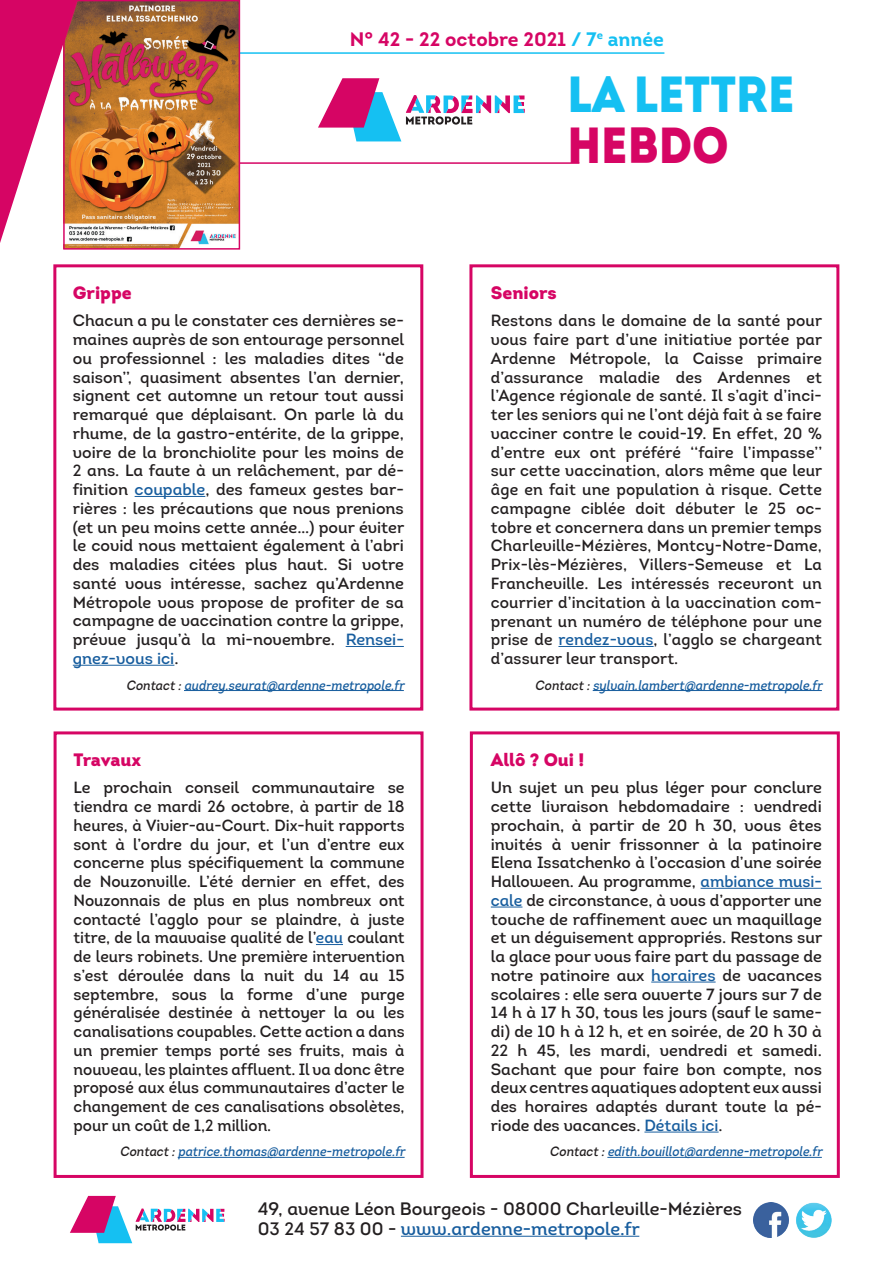
<style>
.page{position:relative;width:893px;height:1263px;background:#fff}
.page>*{position:absolute;margin:0;border:0;box-sizing:border-box;transform-origin:0 0}
.t1{font:900 50.7px "Intro";color:#15c0f2;scale:.91 1}
.t2{font:900 50.7px "Intro";color:#d60564;scale:.91 1}
.t3{font:700 19.5px "Intro";color:#d60564}
.t4{font:18px/19.5px "Intro Regular Alt";color:#231f20}
.t5{font:900 18px "Intro";color:#d60564}
.t6{font:16.2px/18.8px "Intro Regular Alt";color:#231f20;text-align:justify}
.t7{font:italic 13.5px "Intro Regular Alt";color:#175d9e;scale:.9 1}
.s1{color:#15c0f2}
.s2{color:#175d9e}
.s3{color:#231f20}
</style>
<div class="page">
<hr style="left:200px;top:162px;width:379px;height:2px;background:#d60564">
<hr style="left:192px;top:52px;width:472px;height:2px;background:#15c0f2">
<svg style="left:318px;top:78px;width:207px;height:63px"></svg>
<div style="left:469px;top:264px;width:370px;height:446px;border:3px solid #d60564"></div>
<div style="left:53px;top:264px;width:370px;height:446px;border:3px solid #d60564"></div>
<div style="left:470px;top:731px;width:370px;height:447px;border:3px solid #d60564"></div>
<div style="left:54px;top:731px;width:369px;height:447px;border:3px solid #d60564"></div>
<svg style="left:316px;top:944px;width:27px;height:1px"></svg>
<hr style="left:178px;top:1157px;width:227px;height:1px;background:#175d9e">
<hr style="left:135px;top:496px;width:70px;height:1px;background:#175d9e">
<hr style="left:346px;top:646px;width:58px;height:1px;background:#175d9e">
<hr style="left:73px;top:665px;width:101px;height:1px;background:#175d9e">
<hr style="left:184px;top:690px;width:220px;height:1px;background:#175d9e">
<hr style="left:558px;top:646px;width:96px;height:1px;background:#175d9e">
<hr style="left:593px;top:690px;width:229px;height:1px;background:#175d9e">
<hr style="left:701px;top:888px;width:121px;height:1px;background:#175d9e">
<hr style="left:491px;top:907px;width:31px;height:1px;background:#175d9e">
<hr style="left:651px;top:982px;width:65px;height:1px;background:#175d9e">
<hr style="left:644px;top:1132px;width:75px;height:1px;background:#175d9e">
<hr style="left:607px;top:1157px;width:215px;height:1px;background:#175d9e">
<hr style="left:401px;top:1236px;width:238px;height:1px;background:#175d9e">
<img style="left:754px;top:1202px;width:34px;height:35px">
<img style="left:796px;top:1202px;width:36px;height:36px">
<svg style="left:70px;top:1196px;width:155px;height:47px"></svg>
<img style="left:66px;top:3px;width:171px;height:244px">
<div style="left:63px;top:0;width:177px;height:250px;border:2px solid #d60564"></div>
<svg style="left:0;top:0;width:77px;height:243px"></svg>
<p class="t3" style="left:350px;top:26px;width:315px">N° 42 - 22 octobre 2021 <span class="s1">/ 7</span><sup>e</sup> <span class="s1">année</span></p>
<p class="t5" style="left:73px;top:281px;width:60px">Grippe</p>
<p class="t6" style="left:73px;top:311px;width:333px">Chacun a pu le constater ces dernières se&shy;maines auprès de son entourage personnel ou professionnel : les maladies dites ‘‘de saison’’, quasiment absentes l’an dernier, signent cet automne un retour tout aussi remarqué que déplaisant. On parle là du rhume, de la gastro-entérite, de la grippe, voire de la bronchiolite pour les moins de 2 ans. La faute à un relâchement, par dé&shy;finition <span class="s2">coupable</span>, des fameux gestes bar&shy;rières : les précautions que nous prenions (et un peu moins cette année…) pour éviter le covid nous mettaient également à l’abri des maladies citées plus haut. Si votre santé vous intéresse, sachez qu’Ardenne Métropole vous propose de profiter de sa campagne de vaccination contre la grippe, prévue jusqu’à la mi-novembre. <span class="s2">Rensei&shy;gnez-vous ici</span>.</p>
<p class="t7" style="left:126px;top:676px;width:314px"><span class="s3">Contact:</span>audrey.seurat@ardenne-metropole.fr</p>
<p class="t5" style="left:74px;top:747px;width:69px">Travaux</p>
<p class="t6" style="left:74px;top:778px;width:333px">Le prochain conseil communautaire se tiendra ce mardi 26 octobre, à partir de 18 heures, à Vivier-au-Court. Dix-huit rapports sont à l’ordre du jour, et l’un d’entre eux concerne plus spécifiquement la commune de Nouzonville. L’été dernier en effet, des Nouzonnais de plus en plus nombreux ont contacté l’agglo pour se plaindre, à juste titre, de la mauvaise qualité de l’<span class="s2">eau</span> coulant de leurs robinets. Une première intervention s’est déroulée dans la nuit du 14 au 15 septembre, sous la forme d’une purge généralisée destinée à nettoyer la ou les canalisations coupables. Cette action a dans un premier temps porté ses fruits, mais à nouveau, les plaintes affluent. Il va donc être proposé aux élus communautaires d’acter le changement de ces canalisations obsolètes, pour un coût de 1,2 million.</p>
<p class="t7" style="left:120px;top:1143px;width:321px"><span class="s3">Contact:</span>patrice.thomas@ardenne-metropole.fr</p>
<h1 class="t1" style="left:567px;top:60px;width:251px">LA LETTRE</h1>
<h1 class="t2" style="left:567px;top:112px;width:179px">HEBDO</h1>
<p class="t5" style="left:491px;top:281px;width:68px">Seniors</p>
<p class="t6" style="left:491px;top:311px;width:333px">Restons dans le domaine de la santé pour vous faire part d’une initiative portée par Ardenne Métropole, la Caisse primaire d’assurance maladie des Ardennes et l’Agence régionale de santé. Il s’agit d’inci&shy;ter les seniors qui ne l’ont déjà fait à se faire vacciner contre le covid-19. En effet, 20 % d’entre eux ont préféré ‘‘faire l’impasse’’ sur cette vaccination, alors même que leur âge en fait une population à risque. Cette campagne ciblée doit débuter le 25 oc&shy;tobre et concernera dans un premier temps Charleville-Mézières, Montcy-Notre-Dame, Prix-lès-Mézières, Villers-Semeuse et La Francheville. Les intéressés recevront un courrier d’incitation à la vaccination com&shy;prenant un numéro de téléphone pour une prise de <span class="s2">rendez-vous</span>, l’agglo se chargeant d’assurer leur transport.</p>
<p class="t7" style="left:535px;top:676px;width:324px"><span class="s3">Contact:</span>sylvain.lambert@ardenne-metropole.fr</p>
<p class="t5" style="left:491px;top:747px;width:95px">Allô ? Oui !</p>
<p class="t6" style="left:491px;top:778px;width:333px">Un sujet un peu plus léger pour conclure cette livraison hebdomadaire : vendredi prochain, à partir de 20 h 30, vous êtes invités à venir frissonner à la patinoire Elena Issatchenko à l’occasion d’une soirée Halloween. Au programme, <span class="s2">ambiance musi&shy;cale</span> de circonstance, à vous d’apporter une touche de raffinement avec un maquillage et un déguisement appropriés. Restons sur la glace pour vous faire part du passage de notre patinoire aux <span class="s2">horaires</span> de vacances scolaires : elle sera ouverte 7 jours sur 7 de 14 h à 17 h 30, tous les jours (sauf le same&shy;di) de 10 h à 12 h, et en soirée, de 20 h 30 à 22 h 45, les mardi, vendredi et samedi.<br>Sachant que pour faire bon compte, nos deux centres aquatiques adoptent eux aussi des horaires adaptés durant toute la pé&shy;riode des vacances. <span class="s2">Détails ici</span>.</p>
<p class="t7" style="left:550px;top:1143px;width:308px"><span class="s3">Contact:</span>edith.bouillot@ardenne-metropole.fr</p>
<p class="t4" style="left:258px;top:1199px;width:486px">49, avenue Léon Bourgeois - 08000 Charleville-Mézières<br>03 24 57 83 00 - <span class="s2">www.ardenne-metropole.fr</span></p>
</div>
